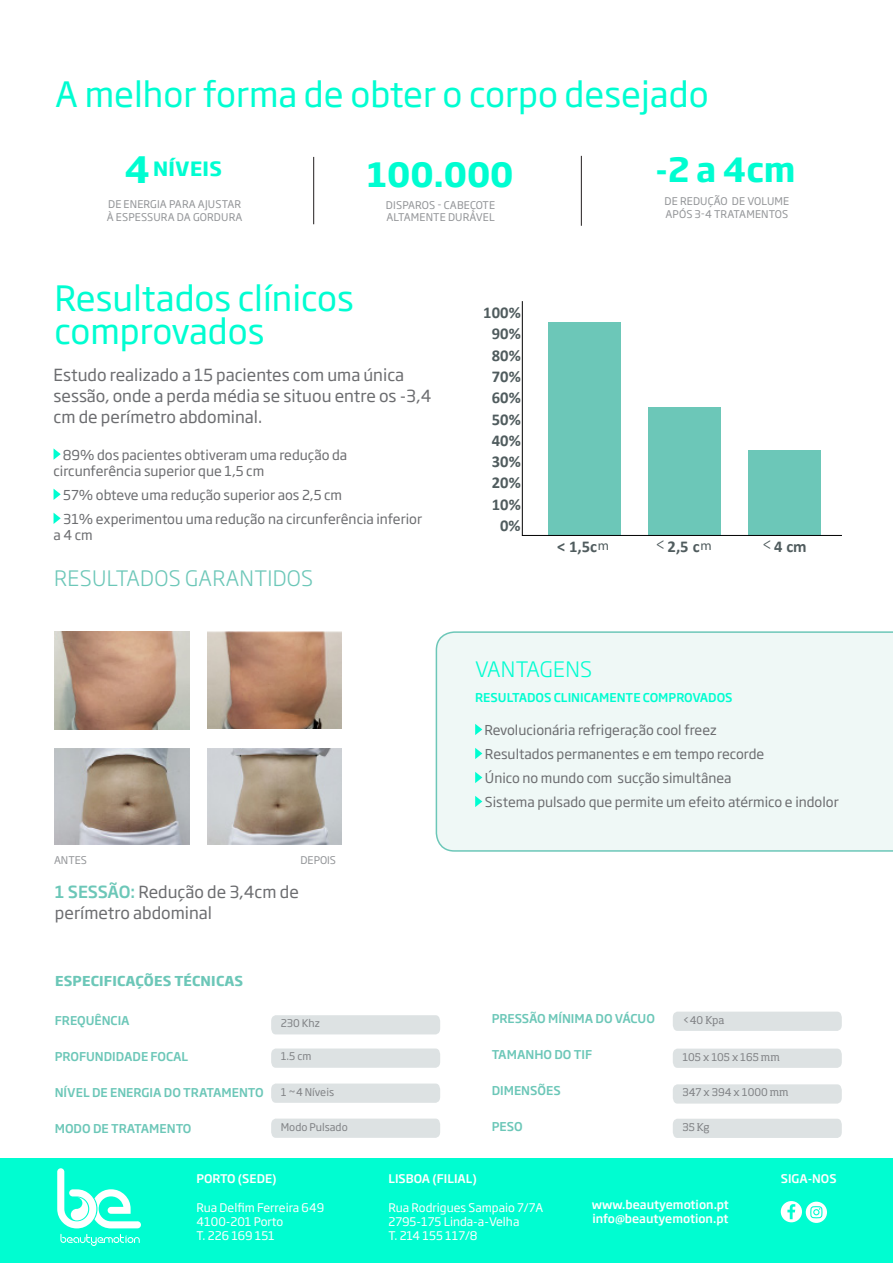
<style>
.page{position:relative;width:893px;height:1263px;background:#fff}
.page>*{position:absolute;margin:0;border:0;box-sizing:border-box;transform-origin:0 0}
.t1{font:700 36px "Soho Gothic Pro";color:#00fdd1}
.t2{font:34.5px "Soho Gothic Pro";color:#00fdd1}
.t3{font:700 33px "Soho Gothic Pro";color:#00fdd1}
.t4{font:300 21px "Soho Gothic Pro";letter-spacing:.015em;color:#6cc7b8}
.t5{font:300 21px "Soho Gothic Pro";letter-spacing:.015em;color:#00fdd1}
.t6{font:700 19.5px "Soho Gothic Pro";letter-spacing:.015em;color:#00fdd1}
.t7{font:16.5px/21px "Soho Gothic Pro";color:#6c6d70}
.t8{font:700 16.5px/21.3px "Calibri";color:#505c5e;text-align:right}
.t9{font:16.5px "Myriad Pro";color:#505c5e;scale:.85 1}
.t10{font:13.5px/16.2px "Soho Gothic Pro";color:#6c6d70}
.t11{font:700 13.5px "Soho Gothic Pro";letter-spacing:.015em;color:#6cc7b8}
.t12{font:13.5px "Myriad Pro";color:#505c5e}
.t13{font:500 12px "Soho Gothic Pro";color:#6cc7b8}
.t14{font:500 12px "Soho Gothic Pro";color:#00fdd1}
.t15{font:11.7px "Soho Gothic Pro";color:#fff}
.t16{font:500 11.7px "Soho Gothic Pro";color:#fff}
.Texto_Corrido{font:10.5px/12.6px "Soho Gothic Pro";letter-spacing:.015em;color:#939598}
.t17{font:10.5px "Soho Std";color:#808285}
.t18{font:10.5px "Soho Gothic Pro";color:#808285}
.s1{font-weight:500;color:#6cc7b8}
</style>
<div class="page">
<div style="left:436px;top:631px;width:457px;height:221px;background:#eff8f6"></div>
<svg style="left:475px;top:724px;width:7px;height:11px"></svg>
<svg style="left:475px;top:748px;width:7px;height:11px"></svg>
<svg style="left:475px;top:772px;width:7px;height:11px"></svg>
<svg style="left:475px;top:796px;width:7px;height:11px"></svg>
<hr style="left:313px;top:157px;width:1px;height:67px;background:#231f20">
<hr style="left:581px;top:156px;width:1px;height:70px;background:#231f20">
<div style="left:271px;top:1015px;width:169px;height:19px;background:#dde2e3"></div>
<div style="left:271px;top:1048px;width:169px;height:20px;background:#dde2e3"></div>
<div style="left:271px;top:1083px;width:169px;height:20px;background:#dde2e3"></div>
<div style="left:271px;top:1118px;width:169px;height:20px;background:#dde2e3"></div>
<div style="left:673px;top:1012px;width:169px;height:19px;background:#dde2e3"></div>
<div style="left:673px;top:1048px;width:169px;height:20px;background:#dde2e3"></div>
<div style="left:673px;top:1084px;width:169px;height:19px;background:#dde2e3"></div>
<div style="left:673px;top:1119px;width:169px;height:19px;background:#dde2e3"></div>
<div style="left:548px;top:322px;width:72px;height:22px;background:#6cc7b8"></div>
<div style="left:548px;top:344px;width:72px;height:21px;background:#6cc7b8"></div>
<div style="left:548px;top:365px;width:72px;height:21px;background:#6cc7b8"></div>
<div style="left:548px;top:386px;width:72px;height:22px;background:#6cc7b8"></div>
<div style="left:548px;top:408px;width:72px;height:21px;background:#6cc7b8"></div>
<div style="left:648px;top:408px;width:73px;height:21px;background:#6cc7b8"></div>
<div style="left:548px;top:429px;width:72px;height:21px;background:#6cc7b8"></div>
<div style="left:648px;top:429px;width:73px;height:21px;background:#6cc7b8"></div>
<div style="left:548px;top:450px;width:72px;height:21px;background:#6cc7b8"></div>
<div style="left:648px;top:450px;width:73px;height:21px;background:#6cc7b8"></div>
<div style="left:748px;top:450px;width:73px;height:21px;background:#6cc7b8"></div>
<div style="left:548px;top:471px;width:72px;height:22px;background:#6cc7b8"></div>
<div style="left:648px;top:471px;width:73px;height:22px;background:#6cc7b8"></div>
<div style="left:748px;top:471px;width:73px;height:22px;background:#6cc7b8"></div>
<div style="left:548px;top:493px;width:72px;height:21px;background:#6cc7b8"></div>
<div style="left:648px;top:493px;width:73px;height:21px;background:#6cc7b8"></div>
<div style="left:748px;top:493px;width:73px;height:21px;background:#6cc7b8"></div>
<div style="left:548px;top:514px;width:72px;height:21px;background:#6cc7b8"></div>
<div style="left:648px;top:514px;width:73px;height:21px;background:#6cc7b8"></div>
<div style="left:748px;top:514px;width:73px;height:21px;background:#6cc7b8"></div>
<hr style="left:522px;top:301px;width:1px;height:235px;background:#000">
<hr style="left:522px;top:535px;width:320px;height:1px;background:#000">
<svg style="left:54px;top:449px;width:7px;height:11px"></svg>
<svg style="left:54px;top:489px;width:7px;height:11px"></svg>
<svg style="left:54px;top:513px;width:7px;height:11px"></svg>
<img style="left:55px;top:631px;width:134px;height:99px">
<img style="left:208px;top:631px;width:133px;height:98px">
<img style="left:54px;top:749px;width:135px;height:95px">
<img style="left:208px;top:749px;width:133px;height:95px">
<div style="left:0;top:1159px;width:893px;height:104px;background:#00fdd1"></div>
<svg style="left:781px;top:1201px;width:46px;height:22px"></svg>
<svg style="left:57px;top:1168px;width:84px;height:60px"></svg>
<svg style="left:60px;top:1234px;width:80px;height:12px"></svg>
<p class="t2" style="left:55px;top:67px;width:655px">A melhor forma de obter o corpo desejado</p>
<p class="t1" style="left:125px;top:141px;width:27px">4</p>
<p class="Texto_Corrido" style="left:107px;top:198px;width:137px">DE ENERGIA PARA AJUSTAR<br>À ESPESSURA DA GORDURA</p>
<p class="t6" style="left:153px;top:154px;width:70px">NÍVEIS</p>
<p class="t3" style="left:367px;top:149px;width:148px">100.000</p>
<p class="Texto_Corrido" style="left:386px;top:198px;width:111px">DISPAROS - CABEÇOTE<br>ALTAMENTE DURÁVEL</p>
<p class="t2" style="left:55px;top:272px;width:301px">Resultados clínicos</p>
<p class="t2" style="left:55px;top:305px;width:211px">comprovados</p>
<p class="t7" style="left:54px;top:364px;width:379px">Estudo realizado a 15 pacientes com uma única sessão, onde a perda média se situou entre os -3,4 cm de perímetro abdominal.</p>
<p class="t10" style="left:54px;top:446px;width:295px;text-indent:9px">89% dos pacientes obtiveram uma redução da circunferência superior que 1,5 cm</p>
<p class="t10" style="left:63px;top:486px;width:280px">57% obteve uma redução superior aos 2,5 cm</p>
<p class="t10" style="left:54px;top:510px;width:370px;text-indent:10px">31% experimentou uma redução na circunferência inferior a 4 cm</p>
<p class="t4" style="left:54px;top:562px;width:261px">RESULTADOS GARANTIDOS</p>
<p class="t8" style="left:483px;top:302px;width:39px">100%<br>90%<br>80%<br>70%<br>60%<br>50%<br>40%<br>30%<br>20%<br>10%<br>0%</p>
<p class="t3" style="left:656px;top:143px;width:142px">-2 a 4cm</p>
<p class="Texto_Corrido" style="left:664px;top:195px;width:126px">DE REDUÇÃO DE VOLUME<br>APÓS 3-4 TRATAMENTOS</p>
<p class="t12" style="left:598px;top:537px;width:13px">m</p>
<p class="t9" style="left:656px;top:533px;width:11px">&lt;</p>
<p class="t12" style="left:700px;top:537px;width:13px">m</p>
<p class="t9" style="left:763px;top:534px;width:11px">&lt;</p>
<p class="t8" style="left:557px;top:536px;width:41px">&lt; 1,5c</p>
<p class="t8" style="left:668px;top:536px;width:33px">2,5 c</p>
<p class="t8" style="left:774px;top:536px;width:34px">4 cm</p>
<p class="t5" style="left:475px;top:653px;width:119px">VANTAGENS</p>
<p class="t14" style="left:475px;top:688px;width:259px">RESULTADOS CLINICAMENTE COMPROVADOS</p>
<p class="Texto_Corrido" style="left:54px;top:853px;width:35px">ANTES</p>
<p class="Texto_Corrido" style="left:300px;top:853px;width:37px">DEPOIS</p>
<p class="t7" style="left:55px;top:880px;width:245px"><span class="s1">1 SESSÃO:</span> Redução de 3,4cm de perímetro abdominal</p>
<p class="t11" style="left:55px;top:970px;width:190px">ESPECIFICAÇÕES TÉCNICAS</p>
<p class="t13" style="left:55px;top:1011px;width:76px">FREQUÊNCIA</p>
<p class="t13" style="left:55px;top:1047px;width:135px">PROFUNDIDADE FOCAL</p>
<p class="t13" style="left:55px;top:1083px;width:210px">NÍVEL DE ENERGIA DO TRATAMENTO</p>
<p class="t13" style="left:55px;top:1119px;width:138px">MODO DE TRATAMENTO</p>
<p class="t18" style="left:281px;top:1015px;width:41px">230 Khz</p>
<p class="t18" style="left:281px;top:1048px;width:32px">1.5 cm</p>
<p class="t18" style="left:281px;top:1083px;width:55px">1 ~4 Níveis</p>
<p class="t18" style="left:281px;top:1118px;width:68px">Modo Pulsado</p>
<p class="t10" style="left:484px;top:721px;width:234px">Revolucionária refrigeração cool freez</p>
<p class="t10" style="left:485px;top:745px;width:281px">Resultados permanentes e em tempo recorde</p>
<p class="t10" style="left:485px;top:769px;width:248px">Único no mundo com sucção simultânea</p>
<p class="t10" style="left:485px;top:793px;width:355px">Sistema pulsado que permite um efeito atérmico e indolor</p>
<p class="t13" style="left:492px;top:1009px;width:165px">PRESSÃO MÍNIMA DO VÁCUO</p>
<p class="t13" style="left:492px;top:1045px;width:102px">TAMANHO DO TIF</p>
<p class="t13" style="left:492px;top:1081px;width:71px">DIMENSÕES</p>
<p class="t13" style="left:492px;top:1117px;width:32px">PESO</p>
<p class="t17" style="left:682px;top:1013px;width:44px">&lt;40 Kpa</p>
<p class="t17" style="left:682px;top:1050px;width:99px">105 x 105 x 165 mm</p>
<p class="t17" style="left:682px;top:1086px;width:108px">347 x 394 x 1000 mm</p>
<p class="t17" style="left:682px;top:1120px;width:29px">35 Kg</p>
<p class="t16" style="left:197px;top:1170px;width:81px">PORTO (SEDE)</p>
<p class="t16" style="left:781px;top:1170px;width:57px">SIGA-NOS</p>
<p class="t15" style="left:197px;top:1198px;width:129px">Rua Delfim Ferreira 649</p>
<p class="t15" style="left:197px;top:1212px;width:88px">4100-201 Porto</p>
<p class="t15" style="left:197px;top:1226px;width:80px">T. 226 169 151</p>
<p class="t16" style="left:388px;top:1170px;width:90px">LISBOA (FILIAL)</p>
<p class="t15" style="left:388px;top:1198px;width:156px">Rua Rodrigues Sampaio 7/7A</p>
<p class="t15" style="left:388px;top:1212px;width:132px">2795-175 Linda-a-Velha</p>
<p class="t15" style="left:388px;top:1226px;width:91px">T. 214 155 117/8</p>
<p class="t16" style="left:592px;top:1195px;width:139px">www.beautyemotion.pt</p>
<p class="t16" style="left:592px;top:1210px;width:137px">info@beautyemotion.pt</p>
</div>
